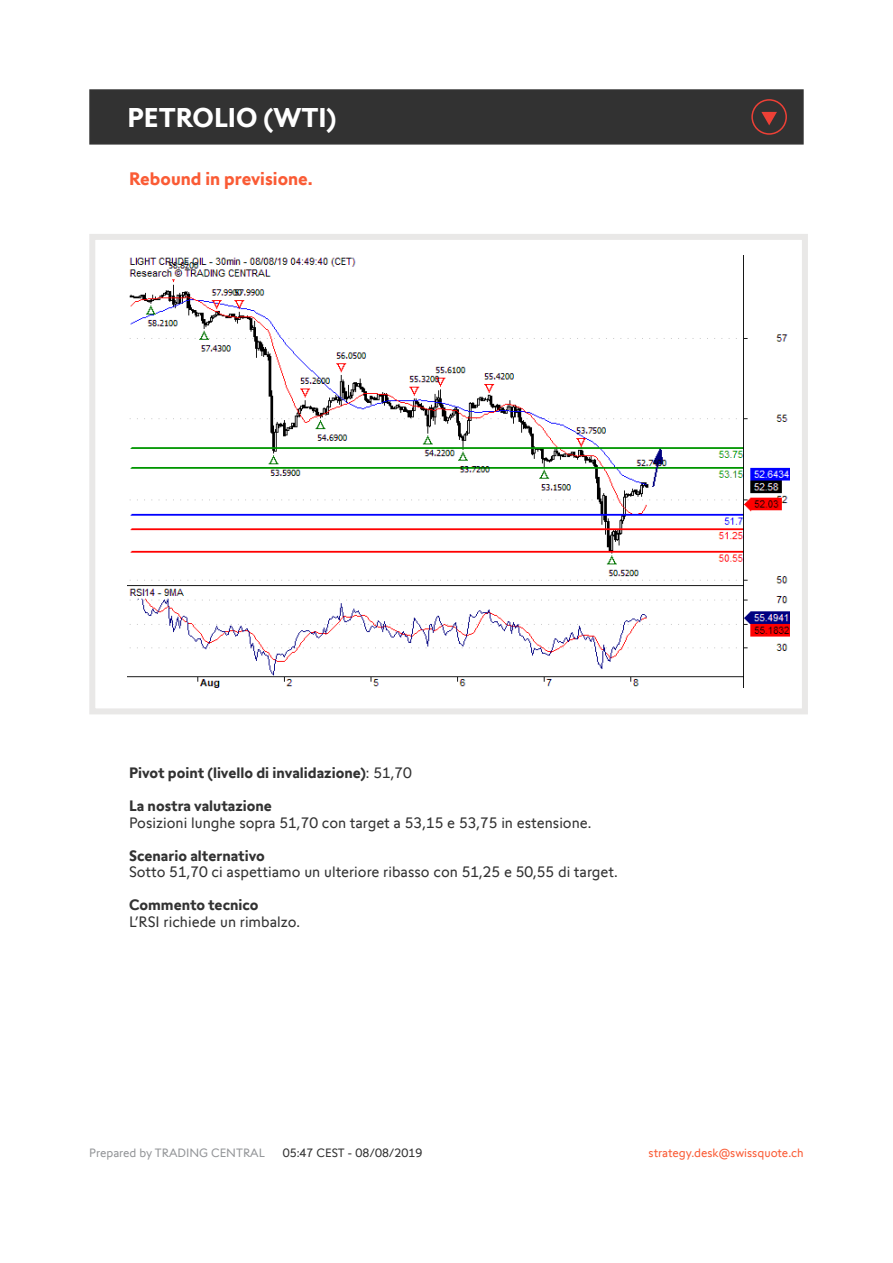
<style>
.page{position:relative;width:893px;height:1263px;background:#fff}
.page>*{position:absolute;margin:0;border:0;box-sizing:border-box;transform-origin:0 0}
.t1{font:700 27px "Swissquote CT";color:#fff}
.t2{font:700 18px "Swissquote CT";color:#fa5b35}
.t3{font:15px "Swissquote CT";color:#323232}
.t4{font:700 15px "Swissquote CT";color:#323232}
.t5{font:12px "Swissquote CT";color:#fa5b35}
.t6{font:12px "Swissquote CT";color:#939598}
.t7{font:12px "Swissquote CT";color:#323232}
.s1{font-weight:400}
</style>
<div class="page">
<div style="left:89px;top:234px;width:719px;height:480px;border:6px solid #e9e8e7"></div>
<div style="left:89px;top:89px;width:715px;height:56px;background:#323232;border:2px solid #323232"></div>
<img style="left:128px;top:255px;width:661px;height:432px">
<svg style="left:751px;top:99px;width:36px;height:36px"></svg>
<h1 class="t1" style="left:128px;top:101px;width:210px">PETROLIO (WTI)</h1>
<p class="t2" style="left:129px;top:168px;width:185px">Rebound in previsione.</p>
<p class="t4" style="left:129px;top:764px;width:284px">Pivot point (livello di invalidazione)<span class="s1">: 51,70</span></p>
<p class="t4" style="left:129px;top:797px;width:144px">La nostra valutazione</p>
<p class="t3" style="left:129px;top:814px;width:464px">Posizioni lunghe sopra 51,70 con target a 53,15 e 53,75 in estensione.</p>
<p class="t4" style="left:129px;top:846px;width:137px">Scenario alternativo</p>
<p class="t3" style="left:129px;top:863px;width:490px">Sotto 51,70 ci aspettiamo un ulteriore ribasso con 51,25 e 50,55 di target.</p>
<p class="t4" style="left:129px;top:896px;width:131px">Commento tecnico</p>
<p class="t3" style="left:129px;top:913px;width:172px">L’RSI richiede un rimbalzo.</p>
<p class="t6" style="left:89px;top:1145px;width:177px">Prepared by TRADING CENTRAL</p>
<p class="t7" style="left:283px;top:1145px;width:141px">05:47 CEST - 08/08/2019</p>
<p class="t5" style="left:649px;top:1145px;width:157px">strategy.desk@swissquote.ch</p>
</div>
